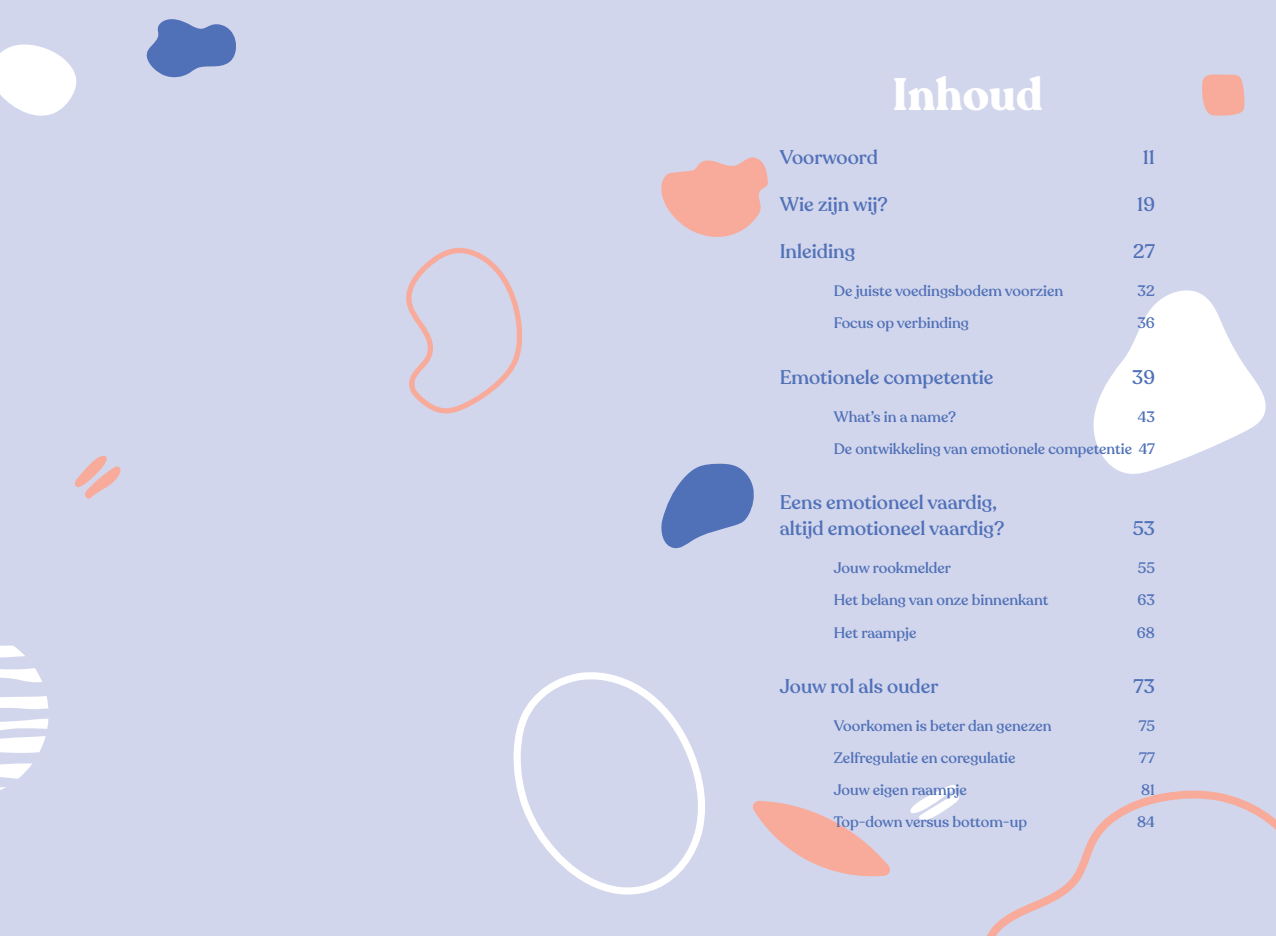
<style>
.page{position:relative;width:1276px;height:936px;background:#fff}
.page>*{position:absolute;margin:0;border:0;box-sizing:border-box;transform-origin:0 0}
.t1{font:700 45px "Recoleta";color:#fff}
.t2{font:500 19.5px/25.5px "Recoleta";color:#5071b8}
.t3{font:500 15px/32px "Recoleta";color:#5071b8;text-align:right}
</style>
<div class="page">
<div style="left:0;top:0;width:1276px;height:935px;background:#d2d6ec"></div>
<svg style="left:910px;top:785px;width:49px;height:35px"></svg>
<svg style="left:75px;top:456px;width:46px;height:43px"></svg>
<svg style="left:146px;top:19px;width:90px;height:59px"></svg>
<svg style="left:513px;top:672px;width:192px;height:223px"></svg>
<svg style="left:1093px;top:290px;width:173px;height:184px"></svg>
<svg style="left:406px;top:247px;width:116px;height:167px"></svg>
<svg style="left:753px;top:801px;width:137px;height:76px"></svg>
<svg style="left:661px;top:157px;width:107px;height:80px"></svg>
<svg style="left:0;top:44px;width:77px;height:72px"></svg>
<svg style="left:661px;top:463px;width:93px;height:86px"></svg>
<svg style="left:0;top:787px;width:6px;height:3px"></svg>
<svg style="left:0;top:763px;width:32px;height:15px"></svg>
<svg style="left:0;top:696px;width:48px;height:13px"></svg>
<svg style="left:0;top:645px;width:25px;height:13px"></svg>
<svg style="left:0;top:718px;width:48px;height:35px"></svg>
<svg style="left:0;top:668px;width:42px;height:14px"></svg>
<svg style="left:987px;top:790px;width:289px;height:145px"></svg>
<svg style="left:1202px;top:74px;width:42px;height:42px"></svg>
<h1 class="t1" style="left:892px;top:65px;width:152px">Inhoud</h1>
<h2 class="t2" style="left:780px;top:145px;width:100px">Voorwoord</h2>
<h2 class="t2" style="left:1142px;top:145px;width:14px">11</h2>
<h2 class="t2" style="left:780px;top:192px;width:110px">Wie zijn wij?</h2>
<h2 class="t2" style="left:1137px;top:192px;width:19px">19</h2>
<h2 class="t2" style="left:780px;top:238px;width:77px">Inleiding</h2>
<h2 class="t2" style="left:1133px;top:238px;width:23px">27</h2>
<p class="t3" style="left:834px;top:275px;width:231px">De juiste voedingsbodem voorzien</p>
<p class="t3" style="left:1137px;top:275px;width:19px">32</p>
<p class="t3" style="left:834px;top:307px;width:137px">Focus op verbinding</p>
<p class="t3" style="left:1137px;top:307px;width:19px">36</p>
<h2 class="t2" style="left:780px;top:364px;width:215px">Emotionele competentie</h2>
<h2 class="t2" style="left:1132px;top:364px;width:24px">39</h2>
<p class="t3" style="left:834px;top:401px;width:124px">What’s in a name?</p>
<p class="t3" style="left:834px;top:401px;width:323px">43<br>De ontwikkeling van emotionele competentie 47</p>
<h2 class="t2" style="left:780px;top:490px;width:226px">Eens emotioneel vaardig, altijd emotioneel vaardig?</h2>
<h2 class="t2" style="left:1132px;top:516px;width:24px">53</h2>
<p class="t3" style="left:834px;top:552px;width:119px">Jouw rookmelder</p>
<p class="t3" style="left:1137px;top:552px;width:19px">55</p>
<p class="t3" style="left:834px;top:584px;width:216px">Het belang van onze binnenkant</p>
<p class="t3" style="left:1137px;top:584px;width:19px">63</p>
<p class="t3" style="left:834px;top:616px;width:84px">Het raampje</p>
<p class="t3" style="left:1137px;top:616px;width:19px">68</p>
<h2 class="t2" style="left:780px;top:673px;width:160px">Jouw rol als ouder</h2>
<h2 class="t2" style="left:1133px;top:673px;width:23px">73</h2>
<p class="t3" style="left:834px;top:710px;width:219px">Voorkomen is beter dan genezen</p>
<p class="t3" style="left:1138px;top:710px;width:18px">75</p>
<p class="t3" style="left:834px;top:742px;width:183px">Zelfregulatie en coregulatie</p>
<p class="t3" style="left:1139px;top:742px;width:17px">77</p>
<p class="t3" style="left:834px;top:774px;width:135px">Jouw eigen raampje</p>
<p class="t3" style="left:1141px;top:774px;width:15px">81</p>
<p class="t3" style="left:834px;top:806px;width:195px">Top-down versus bottom-up</p>
<p class="t3" style="left:1137px;top:806px;width:19px">84</p>
</div>
